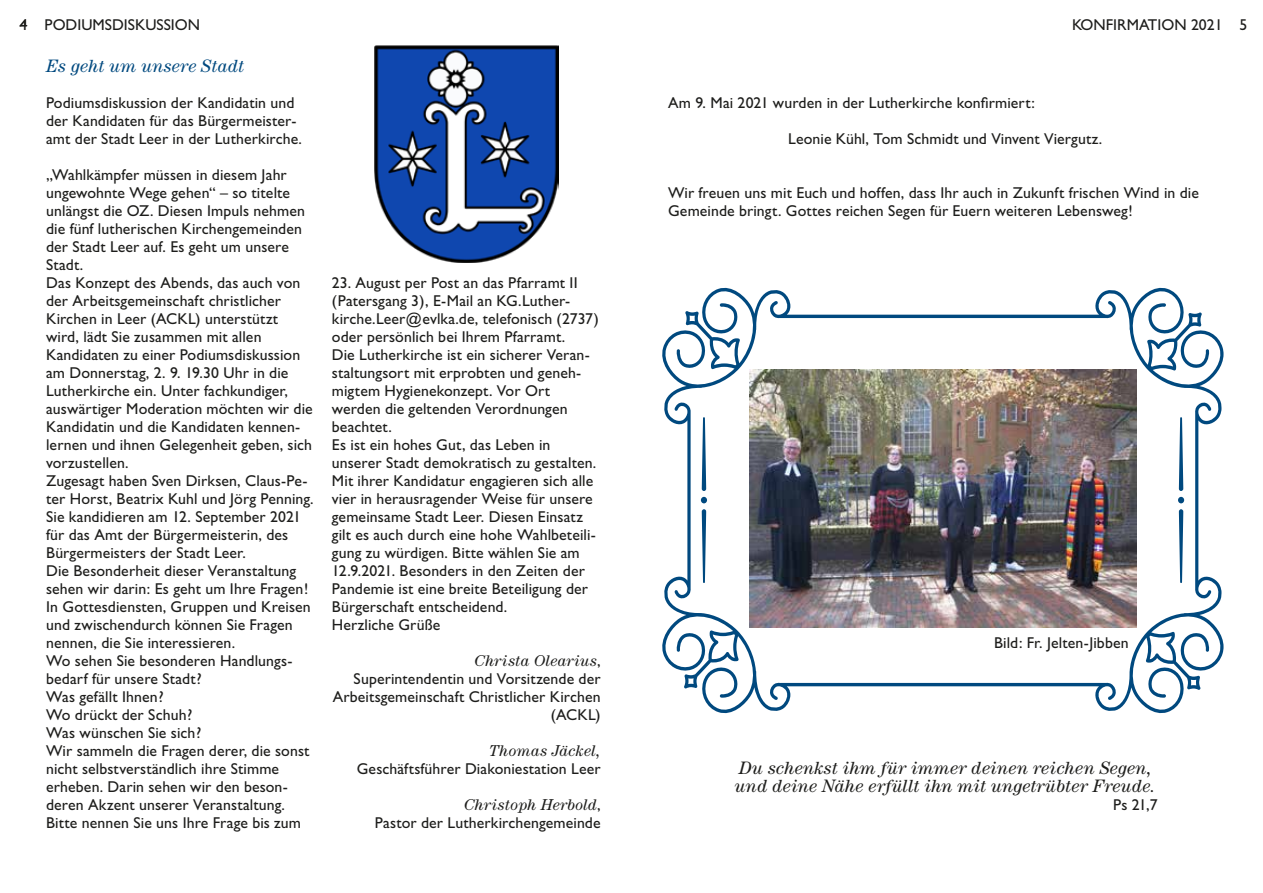
<style>
.page{position:relative;width:1263px;height:893px;background:#fff}
.page>*{position:absolute;margin:0;border:0;box-sizing:border-box;transform-origin:0 0}
.t1{font:italic 18px/18px "Century";letter-spacing:.015em;color:#1d1d1b}
.t2{font:italic 18px "Century";color:#00497f}
.t3{font:15.75px/18px "Gill Sans";letter-spacing:.005em;color:#1d1d1b}
.t4{font:italic 15.75px "Century";letter-spacing:.025em;color:#1d1d1b}
.s1{font-family:"Gill Sans";font-style:normal}
</style>
<div class="page">
<img style="left:374px;top:46px;width:184px;height:217px">
<img style="left:662px;top:287px;width:561px;height:427px">
<svg style="left:1178px;top:497px;width:6px;height:6px"></svg>
<svg style="left:1179px;top:509px;width:4px;height:74px"></svg>
<svg style="left:1179px;top:417px;width:4px;height:74px"></svg>
<p class="t3" style="left:20px;top:15px;width:182px">4 PODIUMSDISKUSSION</p>
<p class="t2" style="left:46px;top:56px;width:199px">Es geht um unsere Stadt</p>
<p class="t3" style="left:46px;top:94px;width:257px">Podiumsdiskussion der Kandidatin und der Kandidaten für das Bürgermeister&shy;amt der Stadt Leer in der Lutherkirche.</p>
<p class="t3" style="left:46px;top:166px;width:269px">„Wahlkämpfer müssen in diesem Jahr ungewohnte Wege gehen“ – so titelte unlängst die OZ. Diesen Impuls nehmen die fünf lutherischen Kirchengemeinden der Stadt Leer auf. Es geht um unsere Stadt.<br>Das Konzept des Abends, das auch von der Arbeitsgemeinschaft christlicher Kirchen in Leer (ACKL) unterstützt wird, lädt Sie zusammen mit allen Kandidaten zu einer Podiumsdiskussion am Donnerstag, 2. 9. 19.30 Uhr in die Lutherkirche ein. Unter fachkundiger, auswärtiger Moderation möchten wir die Kandidatin und die Kandidaten kennen&shy;lernen und ihnen Gelegenheit geben, sich vorzustellen.<br>Zugesagt haben Sven Dirksen, Claus-Pe&shy;ter Horst, Beatrix Kuhl und Jörg Penning.<br>Sie kandidieren am 12. September 2021 für das Amt der Bürgermeisterin, des Bürgermeisters der Stadt Leer.<br>Die Besonderheit dieser Veranstaltung sehen wir darin: Es geht um Ihre Fragen!<br>In Gottesdiensten, Gruppen und Kreisen und zwischendurch können Sie Fragen nennen, die Sie interessieren.<br>Wo sehen Sie besonderen Handlungs&shy;bedarf für unsere Stadt?<br>Was gefällt Ihnen?<br>Wo drückt der Schuh?<br>Was wünschen Sie sich?<br>Wir sammeln die Fragen derer, die sonst nicht selbstverständlich ihre Stimme erheben. Darin sehen wir den beson&shy;deren Akzent unserer Veranstaltung.<br>Bitte nennen Sie uns Ihre Frage bis zum</p>
<p class="t3" style="left:332px;top:274px;width:268px">23. August per Post an das Pfarramt II (Patersgang 3), E-Mail an KG.Luther&shy;kirche.Leer@evlka.de, telefonisch (2737) oder persönlich bei Ihrem Pfarramt.<br>Die Lutherkirche ist ein sicherer Veran&shy;staltungsort mit erprobten und geneh&shy;migtem Hygienekonzept. Vor Ort werden die geltenden Verordnungen beachtet.<br>Es ist ein hohes Gut, das Leben in unserer Stadt demokratisch zu gestalten.<br>Mit ihrer Kandidatur engagieren sich alle vier in herausragender Weise für unsere gemeinsame Stadt Leer. Diesen Einsatz gilt es auch durch eine hohe Wahlbeteili&shy;gung zu würdigen. Bitte wählen Sie am 12.9.2021. Besonders in den Zeiten der Pandemie ist eine breite Beteiligung der Bürgerschaft entscheidend.<br>Herzliche Grüße</p>
<p class="t4" style="left:474px;top:652px;width:128px">Christa Olearius<span class="s1">,</span></p>
<p class="t3" style="left:333px;top:670px;width:269px;text-align:right">Superintendentin und Vorsitzende der<br>Arbeitsgemeinschaft Christlicher Kirchen (ACKL)</p>
<p class="t4" style="left:489px;top:742px;width:113px">Thomas Jäckel,</p>
<p class="t3" style="left:357px;top:760px;width:245px">Geschäftsführer Diakoniestation Leer</p>
<p class="t4" style="left:464px;top:796px;width:138px">Christoph Herbold<span class="s1">,</span></p>
<p class="t3" style="left:375px;top:814px;width:227px">Pastor der Lutherkirchengemeinde</p>
<p class="t3" style="left:1072px;top:15px;width:177px">KONFIRMATION 2021 5</p>
<p class="t3" style="left:668px;top:94px;width:368px">Am 9. Mai 2021 wurden in der Lutherkirche konfirmiert:</p>
<p class="t3" style="left:788px;top:130px;width:315px">Leonie Kühl, Tom Schmidt und Vinvent Viergutz.</p>
<p class="t3" style="left:668px;top:184px;width:532px">Wir freuen uns mit Euch und hoffen, dass Ihr auch in Zukunft frischen Wind in die<br>Gemeinde bringt. Gottes reichen Segen für Euern weiteren Lebensweg!</p>
<p class="t3" style="left:994px;top:634px;width:136px">Bild: Fr. Jelten-Jibben</p>
<p class="t1" style="left:735px;top:759px;width:422px">Du schenkst ihm für immer deinen reichen Segen, und deine Nähe erfüllt ihn mit ungetrübter Freude.</p>
<p class="t3" style="left:1113px;top:796px;width:46px">Ps 21,7</p>
</div>
